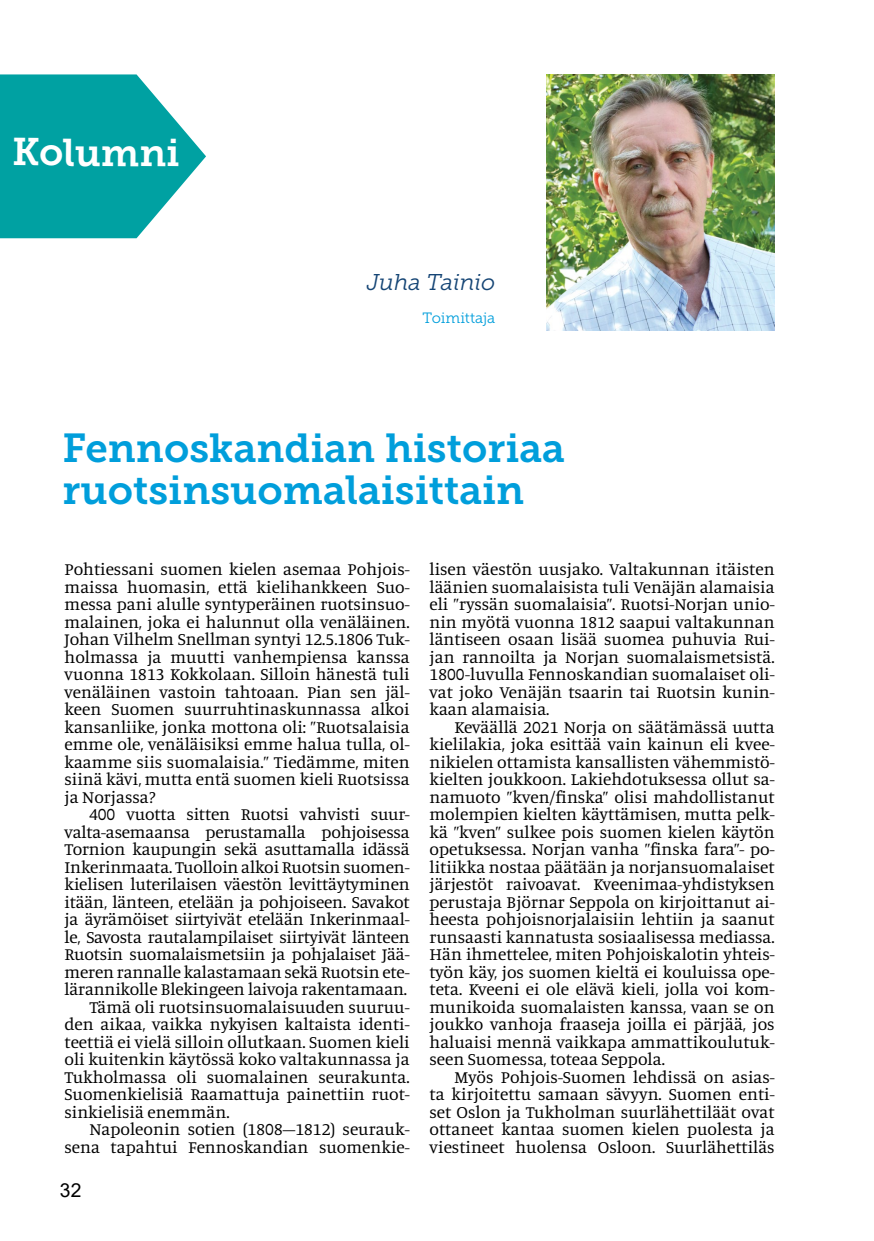
<style>
.page{position:relative;width:874px;height:1241px;background:#fff}
.page>*{position:absolute;margin:0;border:0;box-sizing:border-box;transform-origin:0 0}
.t1{font:40.25px/42px "Museo Slab 700";color:#009edb}
.t2{font:38.5px "Museo Slab 700";color:#fff}
.t3{font:italic 22.75px "Museo Slab 300";letter-spacing:-.005em;color:#154575}
.t4{font:19.25px "Arial";color:#000}
.t5{font:17.5px/17.5px "Manuale";letter-spacing:-.01em;color:#000;text-align:justify}
.t6{font:14.88px "Museo Slab 300";color:#009edb}
</style>
<div class="page">
<hr style="left:873px;top:628px;width:1px;height:612px;background:#e2e9ed">
<img style="left:546px;top:75px;width:228px;height:255px">
<svg style="left:0;top:74px;width:206px;height:164px"></svg>
<h2 class="t2" style="left:13px;top:129px;width:169px;rotate:1deg">Kolumni</h2>
<h3 class="t3" style="left:367px;top:270px;width:130px">Juha Tainio</h3>
<p class="t6" style="left:422px;top:310px;width:74px">Toimittaja</p>
<h1 class="t1" style="left:62px;top:427px;width:503px">Fennoskandian historiaa ruotsinsuomalaisittain</h1>
<p class="t5" style="left:64px;top:559px;width:346px">Pohtiessani suomen kielen asemaa Pohjois&shy;maissa huomasin, että kielihankkeen Suo&shy;messa pani alulle syntyperäinen ruotsinsuo&shy;malainen, joka ei halunnut olla venäläinen.<br>Johan Vilhelm Snellman syntyi 12.5.1806 Tuk&shy;holmassa ja muutti vanhempiensa kanssa vuonna 1813 Kokkolaan. Silloin hänestä tuli venäläinen vastoin tahtoaan. Pian sen jäl&shy;keen Suomen suurruhtinaskunnassa alkoi kansanliike, jonka mottona oli: ”Ruotsalaisia emme ole, venäläisiksi emme halua tulla, ol&shy;kaamme siis suomalaisia.” Tiedämme, miten siinä kävi, mutta entä suomen kieli Ruotsissa ja Norjassa?</p>
<p class="t5" style="left:89px;top:804px;width:321px">400 vuotta sitten Ruotsi vahvisti suur-</p>
<p class="t5" style="left:64px;top:822px;width:346px">valta-asemaansa perustamalla pohjoisessa</p>
<p class="t5" style="left:64px;top:839px;width:346px">Tornion kaupungin sekä asuttamalla idässä</p>
<p class="t5" style="left:64px;top:857px;width:346px">Inkerinmaata. Tuolloin alkoi Ruotsin suomen-</p>
<p class="t5" style="left:64px;top:874px;width:346px">kielisen luterilaisen väestön levittäytyminen</p>
<p class="t5" style="left:64px;top:892px;width:346px">itään, länteen, etelään ja pohjoiseen. Savakot</p>
<p class="t5" style="left:64px;top:909px;width:346px">ja äyrämöiset siirtyivät etelään Inkerinmaal-</p>
<p class="t5" style="left:64px;top:927px;width:346px">le, Savosta rautalampilaiset siirtyivät länteen</p>
<p class="t5" style="left:64px;top:944px;width:346px">Ruotsin suomalaismetsiin ja pohjalaiset Jää-</p>
<p class="t5" style="left:64px;top:962px;width:346px">meren rannalle kalastamaan sekä Ruotsin ete-</p>
<p class="t5" style="left:64px;top:979px;width:344px">lärannikolle Blekingeen laivoja rakentamaan.</p>
<p class="t5" style="left:89px;top:997px;width:321px">Tämä oli ruotsinsuomalaisuuden suuruu-</p>
<p class="t5" style="left:64px;top:1014px;width:346px">den aikaa, vaikka nykyisen kaltaista identi-</p>
<p class="t5" style="left:64px;top:1032px;width:346px">teettiä ei vielä silloin ollutkaan. Suomen kieli</p>
<p class="t5" style="left:64px;top:1049px;width:346px">oli kuitenkin käytössä koko valtakunnassa ja</p>
<p class="t5" style="left:64px;top:1067px;width:346px">Tukholmassa oli suomalainen seurakunta.</p>
<p class="t5" style="left:64px;top:1084px;width:346px">Suomenkielisiä Raamattuja painettiin ruot-</p>
<p class="t5" style="left:64px;top:1102px;width:166px">sinkielisiä enemmän.</p>
<p class="t5" style="left:89px;top:1119px;width:321px">Napoleonin sotien (1808–1812) seurauk-</p>
<p class="t5" style="left:64px;top:1137px;width:346px">sena tapahtui Fennoskandian suomenkie-</p>
<p class="t4" style="left:60px;top:1176px;width:23px">32</p>
<p class="t5" style="left:429px;top:559px;width:346px">lisen väestön uusjako. Valtakunnan itäisten läänien suomalaisista tuli Venäjän alamaisia eli ”ryssän suomalaisia”. Ruotsi-Norjan unio&shy;nin myötä vuonna 1812 saapui valtakunnan läntiseen osaan lisää suomea puhuvia Rui&shy;jan rannoilta ja Norjan suomalaismetsistä.<br>1800-luvulla Fennoskandian suomalaiset oli&shy;vat joko Venäjän tsaarin tai Ruotsin kunin&shy;kaan alamaisia.</p>
<p class="t5" style="left:429px;top:717px;width:346px;text-indent:25px">Keväällä 2021 Norja on säätämässä uutta kielilakia, joka esittää vain kainun eli kvee&shy;nikielen ottamista kansallisten vähemmistö&shy;kielten joukkoon. Lakiehdotuksessa ollut sa&shy;namuoto ”kven/finska” olisi mahdollistanut molempien kielten käyttämisen, mutta pelk&shy;kä ”kven” sulkee pois suomen kielen käytön opetuksessa. Norjan vanha ”finska fara”- po&shy;litiikka nostaa päätään ja norjansuomalaiset järjestöt raivoavat. Kveenimaa-yhdistyksen perustaja Björnar Seppola on kirjoittanut ai&shy;heesta pohjoisnorjalaisiin lehtiin ja saanut runsaasti kannatusta sosiaalisessa mediassa.<br>Hän ihmettelee, miten Pohjoiskalotin yhteis&shy;työn käy, jos suomen kieltä ei kouluissa ope&shy;teta. Kveeni ei ole elävä kieli, jolla voi kom&shy;munikoida suomalaisten kanssa, vaan se on joukko vanhoja fraaseja joilla ei pärjää, jos haluaisi mennä vaikkapa ammattikoulutuk&shy;seen Suomessa, toteaa Seppola.</p>
<p class="t5" style="left:429px;top:1067px;width:346px;text-indent:25px">Myös Pohjois-Suomen lehdissä on asias&shy;ta kirjoitettu samaan sävyyn. Suomen enti&shy;set Oslon ja Tukholman suurlähettiläät ovat ottaneet kantaa suomen kielen puolesta ja viestineet huolensa Osloon. Suurlähettiläs</p>
</div>
